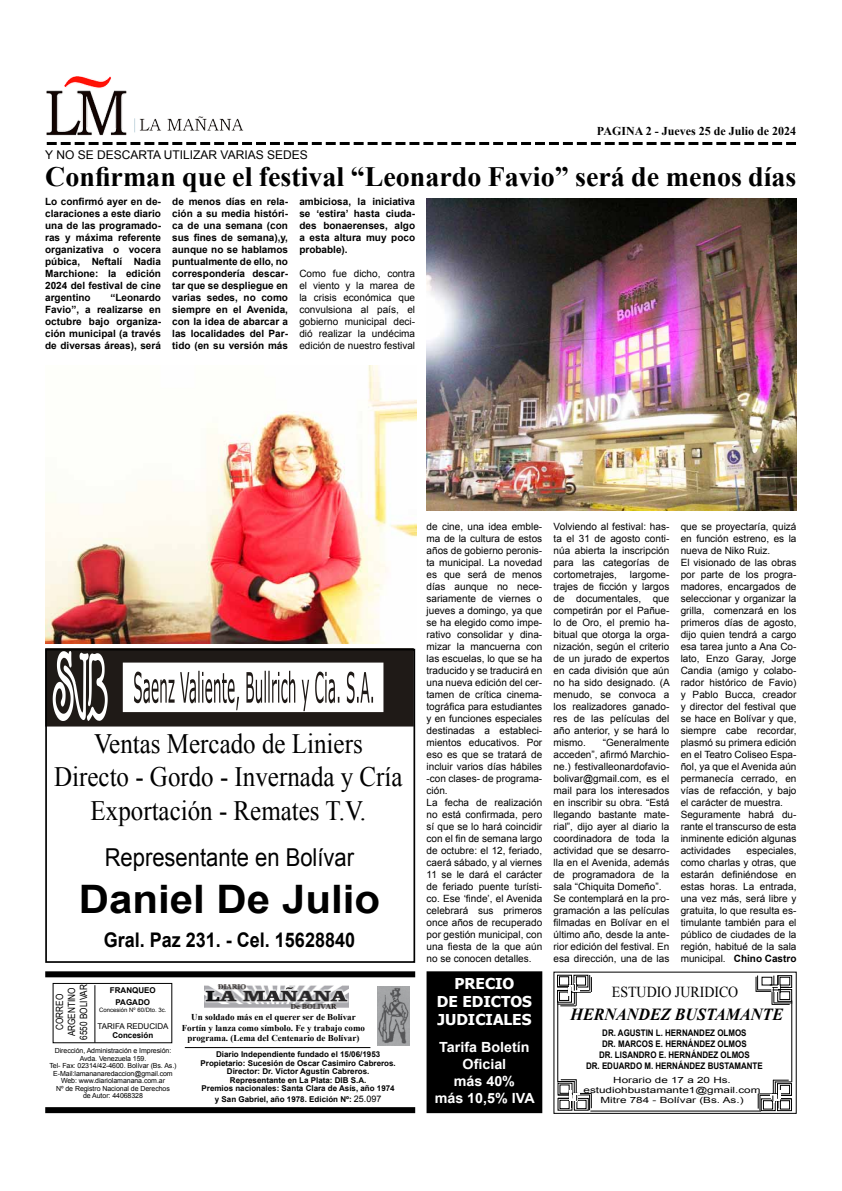
<style>
.page{position:relative;width:842px;height:1191px;background:#fff}
.page>*{position:absolute;margin:0;border:0;box-sizing:border-box;transform-origin:0 0}
.t1{font:700 39.2px "Arial";color:#000;scale:1.07 1}
.t2{font:28px/33.6px "Times New Roman";color:#000;text-align:center;scale:.89 1}
.t3{font:700 28px "Times New Roman";color:#000}
.t4{font:24.7px "Arial";color:#000;scale:.89 1}
.t5{font:700 20.2px "Arial";color:#000;scale:.89 1}
.t6{font:italic 700 17px "Times New Roman";color:#000;scale:.95 1}
.t7{font:15.2px "Times New Roman";color:#000;scale:.92 1}
.t8{font:700 15px/18px "Tahoma";color:#fff;text-align:center}
.t9{font:700 14px/16.8px "Arial";color:#fff;text-align:center}
.t10{font:12px "Arial";color:#000}
.t11{font:700 12px "Times New Roman";color:#000}
.t12{font:10px/12px "Arial";color:#000;text-align:justify}
.t13{font:700 10px/12px "Arial";color:#000;text-align:justify}
.t14{font:10px/12px "Arial Narrow";color:#000;text-align:center}
.t15{font:700 9.1px "Arial";color:#000;scale:.88 1}
.t16{font:700 9px/10.5px "Times New Roman";color:#000;text-align:center}
.t17{font:8.5px/10.2px "Arial";color:#000;text-align:center;scale:1.37 1}
.t18{font:700 8px/8.5px "Arial";color:#000;text-align:center}
.t19{font:8px "Arial";color:#000}
.t20{font:7px/7.5px "Arial";letter-spacing:-.01em;color:#000;text-align:center}
.t21{font:6px "Arial";color:#000}
.s1{font-weight:700}
.s2{font-weight:400;font-size:9px}
</style>
<div class="page">
<img style="left:378px;top:986px;width:32px;height:59px">
<div style="left:53px;top:983px;width:119px;height:60px;border:1px solid #000"></div>
<hr style="left:94px;top:985px;width:1px;height:57px;background:#000">
<div style="left:45px;top:1107px;width:370px;height:6px;background:#000"></div>
<div style="left:45px;top:971px;width:370px;height:6px;background:#000"></div>
<hr style="left:185px;top:1047px;width:185px;height:1px;background:#000">
<img style="left:204px;top:984px;width:144px;height:24px">
<img style="left:46px;top:77px;width:198px;height:59px">
<svg style="left:47px;top:142px;width:749px;height:3px"></svg>
<div style="left:427px;top:971px;width:115px;height:141px;background:#000"></div>
<div style="left:427px;top:971px;width:115px;height:142px;border:1px solid #000"></div>
<hr style="left:590px;top:1110px;width:171px;height:1px;background:#000">
<hr style="left:792px;top:1000px;width:1px;height:82px;background:#000">
<svg style="left:758px;top:1079px;width:33px;height:31px"></svg>
<svg style="left:557px;top:975px;width:35px;height:31px"></svg>
<svg style="left:756px;top:975px;width:36px;height:30px"></svg>
<hr style="left:558px;top:1001px;width:1px;height:81px;background:#000">
<svg style="left:558px;top:1079px;width:34px;height:31px"></svg>
<svg style="left:45px;top:648px;width:369px;height:78px"></svg>
<div style="left:45px;top:649px;width:370px;height:314px;border:2px solid #000"></div>
<img style="left:427px;top:199px;width:369px;height:311px">
<img style="left:45px;top:365px;width:371px;height:279px">
<p class="t11" style="left:597px;top:122px;width:201px">PAGINA 2 - Jueves 25 de Julio de 2024</p>
<p class="t10" style="left:45px;top:147px;width:264px">Y NO SE DESCARTA UTILIZAR VARIAS SEDES</p>
<h2 class="t3" style="left:45px;top:157px;width:753px">Confirman que el festival “Leonardo Favio” será de menos días</h2>
<p class="t13" style="left:45px;top:196px;width:117px">Lo confirmó ayer en de&shy;claraciones a este diario una de las programado&shy;ras y máxima referente organizativa o vocera púbica, Neftalí Nadia Marchione: la edición 2024 del festival de cine argentino</p>
<p class="t13" style="left:45px;top:292px;width:117px;text-indent:65px">“Leonardo Favio”, a realizarse en octubre bajo organiza&shy;ción municipal (a través de diversas áreas), será</p>
<p class="t13" style="left:172px;top:196px;width:117px">de menos días en rela&shy;ción a su media históri&shy;ca de una semana (con sus fines de semana),y, aunque no se hablamos puntualmente de ello, no correspondería descar&shy;tar que se despliegue en varias sedes, no como siempre en el Avenida, con la idea de abarcar a las localidades del Par&shy;tido (en su versión más</p>
<p class="t13" style="left:299px;top:196px;width:117px">ambiciosa, la iniciativa se ‘estira’ hasta ciuda&shy;des bonaerenses, algo a esta altura muy poco probable).</p>
<p class="t12" style="left:299px;top:268px;width:117px">Como fue dicho, contra el viento y la marea de la crisis económica que convulsiona al país, el gobierno municipal deci&shy;dió realizar la undécima edición de nuestro festival</p>
<h2 class="t2" style="left:54px;top:726px;width:393px">Ventas Mercado de Liniers<br>Directo - Gordo - Invernada y Cría<br>Exportación - Remates T.V.</h2>
<h3 class="t4" style="left:105px;top:841px;width:282px">Representante en Bolívar</h3>
<h1 class="t1" style="left:79px;top:873px;width:283px">Daniel De Julio</h1>
<h3 class="t5" style="left:104px;top:926px;width:284px">Gral. Paz 231. - Cel. 15628840</h3>
<p class="t12" style="left:426px;top:520px;width:117px;text-align:left">de cine, una idea emble&shy;ma de la cultura de estos años de gobierno peronis&shy;ta municipal. La novedad es que será de menos días aunque no nece&shy;sariamente de viernes o jueves a domingo, ya que se ha elegido como impe&shy;rativo consolidar y dina&shy;mizar la mancuerna con las escuelas, lo que se ha traducido y se traducirá en una nueva edición del cer&shy;tamen de crítica cinema&shy;tográfica para estudiantes y en funciones especiales destinadas a estableci&shy;mientos educativos. Por eso es que se tratará de incluir varios días hábiles -con clases- de programa&shy;ción.<br>La fecha de realización no está confirmada, pero sí que se lo hará coincidir con el fin de semana largo de octubre: el 12, feriado, caerá sábado, y al viernes<br>11 se le dará el carácter de feriado puente turísti&shy;co. Ese ‘finde’, el Avenida celebrará sus primeros once años de recuperado por gestión municipal, con una fiesta de la que aún no se conocen detalles.</p>
<p class="t12" style="left:554px;top:520px;width:117px">Volviendo al festival: has&shy;ta el 31 de agosto conti&shy;núa abierta la inscripción para las categorías de cortometrajes,</p>
<p class="t12" style="left:554px;top:568px;width:118px;text-indent:76px">largome&shy;trajes de ficción y largos de documentales, que competirán por el Pañue&shy;lo de Oro, el premio ha&shy;bitual que otorga la orga&shy;nización, según el criterio de un jurado de expertos en cada división que aún no ha sido designado. (A menudo, se convoca a los realizadores ganado&shy;res de las películas del año anterior, y se hará lo mismo.</p>
<p class="t12" style="left:554px;top:736px;width:117px;text-align:left;text-indent:49px">“Generalmente acceden”, afirmó Marchio&shy;ne.) festivalleonardofavio&shy;bolivar@gmail.com, es el mail para los interesados en inscribir su obra. “Está llegando bastante mate&shy;rial”, dijo ayer al diario la coordinadora de toda la actividad que se desarro&shy;lla en el Avenida, además de programadora de la sala “Chiquita Domeño”.<br>Se contemplará en la pro&shy;gramación a las películas filmadas en Bolívar en el último año, desde la ante&shy;rior edición del festival. En esa dirección, una de las</p>
<p class="t12" style="left:681px;top:520px;width:117px;text-align:left">que se proyectaría, quizá en función estreno, es la nueva de Niko Ruiz.<br>El visionado de las obras por parte de los progra&shy;madores, encargados de seleccionar y organizar la grilla, comenzará en los primeros días de agosto, dijo quien tendrá a cargo esa tarea junto a Ana Co&shy;lato, Enzo Garay, Jorge<br>Candia (amigo y colabo&shy;rador histórico de Favio) y Pablo Bucca, creador y director del festival que se hace en Bolívar y que, siempre cabe recordar, plasmó su primera edición en el Teatro Coliseo Espa&shy;ñol, ya que el Avenida aún permanecía cerrado, en vías de refacción, y bajo el carácter de muestra.<br>Seguramente habrá du&shy;rante el transcurso de esta inminente edición algunas actividades</p>
<p class="t12" style="left:681px;top:844px;width:117px;text-indent:66px">especiales, como charlas y otras, que estarán definiéndose en estas horas. La entrada, una vez más, será libre y gratuita, lo que resulta es&shy;timulante también para el público de ciudades de la región, habitué de la sala municipal. <span class="s1">Chino Castro</span></p>
<p class="t14" style="left:53px;top:1039px;width:57px;rotate:-90deg">CORREO<br>ARGENTINO<br>6550 BOLIVAR</p>
<h3 class="t8" style="left:437px;top:973px;width:97px">PRECIO<br>DE EDICTOS<br>JUDICIALES</h3>
<h3 class="t9" style="left:435px;top:1039px;width:101px">Tarifa Boletín<br>Oficial<br>más 40%<br>más 10,5% IVA</h3>
<p class="t18" style="left:110px;top:984px;width:47px;line-height:12px">FRANQUEO<br>PAGADO</p>
<p class="t21" style="left:99px;top:1006px;width:69px">Concesión Nº 60/Dto. 3c.</p>
<p class="t19" style="left:98px;top:1020px;width:72px">TARIFA REDUCIDA</p>
<p class="t18" style="left:112px;top:1031px;width:42px">Concesión</p>
<p class="t20" style="left:49px;top:1047px;width:129px">Dirección, Administración e Impresión:<br>Avda. Venezuela 159.<br>Tel- Fax: 02314/42-4600. Bolívar (Bs. As.)<br>E-Mail:lamananaredaccion@gmail.com Web: www.diariolamanana.com.ar<br>Nº de Registro Nacional de Derechos<br>de Autor: 44068328</p>
<p class="t16" style="left:182px;top:1011px;width:185px">Un soldado más en el querer ser de Bolívar<br>Fortín y lanza como símbolo. Fe y trabajo como programa. (Lema del Centenario de Bolívar)</p>
<p class="t18" style="left:201px;top:1050px;width:197px">Diario Independiente fundado el 15/06/1953<br>Propietario: Sucesión de Oscar Casimiro Cabreros.<br>Director: Dr. Víctor Agustín Cabreros.<br>Representante en La Plata: DIB S.A.<br>Premios nacionales: Santa Clara de Asís, año 1974</p>
<p class="t18" style="left:215px;top:1095px;width:168px">y San Gabriel, año 1978. Edición Nº: <span class="s2">25.097</span></p>
<h3 class="t7" style="left:612px;top:981px;width:139px">ESTUDIO JURIDICO</h3>
<p class="t15" style="left:602px;top:1026px;width:25px">dr . agustin</p>
<p class="t15" style="left:656px;top:1026px;width:25px">l. hernande</p>
<p class="t15" style="left:710px;top:1026px;width:36px">z olmos</p>
<p class="t15" style="left:602px;top:1037px;width:26px">Dr. Marcos</p>
<p class="t15" style="left:656px;top:1037px;width:19px">E. Hern</p>
<p class="t15" style="left:688px;top:1037px;width:14px">ánde</p>
<p class="t15" style="left:710px;top:1037px;width:36px">z Olmos</p>
<p class="t15" style="left:599px;top:1048px;width:31px">Dr. Lisandro</p>
<p class="t15" style="left:659px;top:1048px;width:19px">E. Hern</p>
<p class="t15" style="left:691px;top:1048px;width:14px">ánde</p>
<p class="t15" style="left:713px;top:1048px;width:36px">z Olmos</p>
<p class="t15" style="left:586px;top:1059px;width:32px">Dr. Eduardo</p>
<p class="t15" style="left:644px;top:1059px;width:20px">M. Hern</p>
<p class="t15" style="left:678px;top:1059px;width:14px">ánde</p>
<p class="t15" style="left:701px;top:1059px;width:22px">z Busta</p>
<p class="t15" style="left:734px;top:1059px;width:15px">mante</p>
<p class="t17" style="left:583px;top:1074px;width:131px">Horario de 17 a 20 Hs. estudiohbustamante1@gmail.com<br>Mitre 784 - Bolívar (Bs. As.)</p>
<h3 class="t6" style="left:570px;top:1002px;width:225px">HERNANDEZ BUSTAMANTE</h3>
</div>
